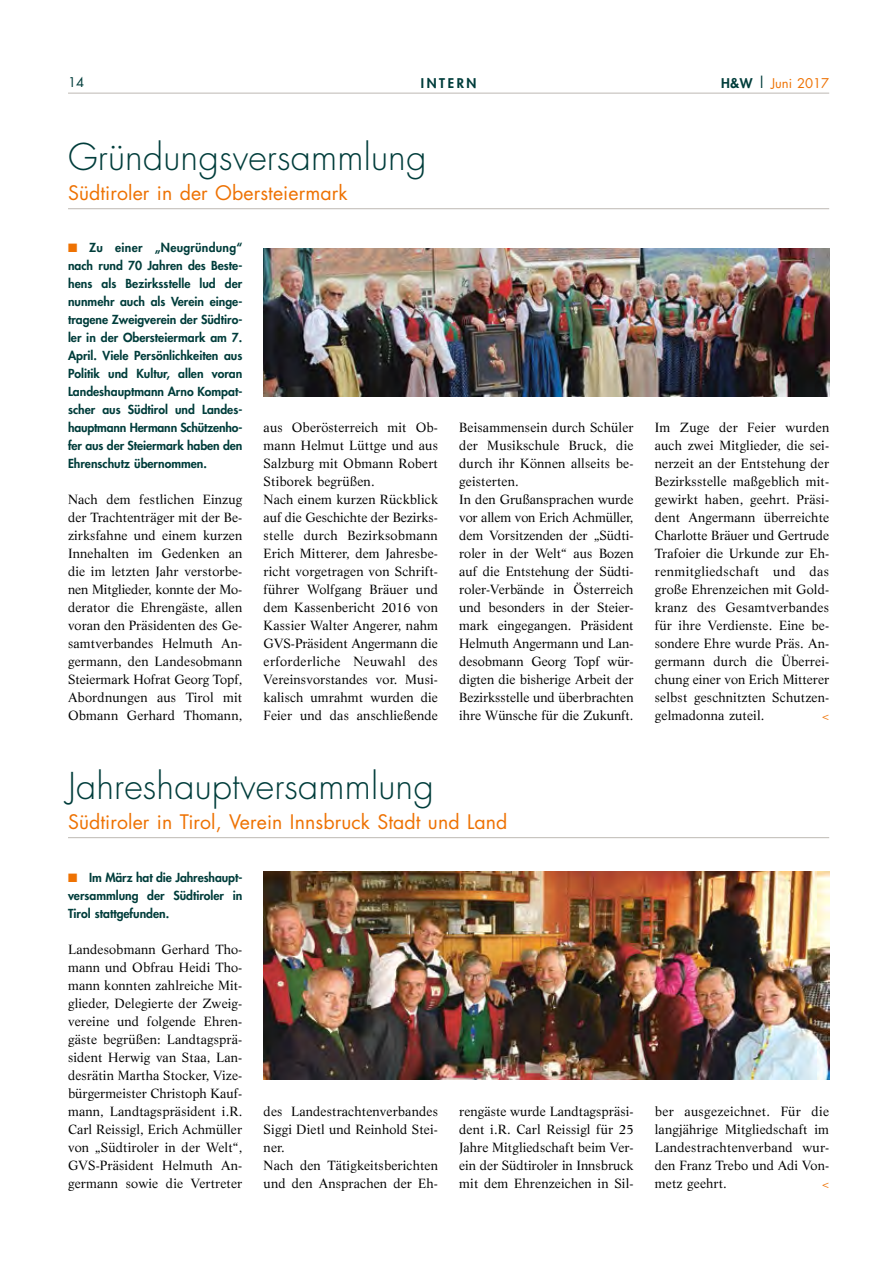
<style>
.page{position:relative;width:893px;height:1263px;background:#fff}
.page>*{position:absolute;margin:0;border:0;box-sizing:border-box;transform-origin:0 0}
.t1{font:300 36px "Futura";letter-spacing:.005em;color:#003d3b}
.t2{font:19.5px "Futura";letter-spacing:.005em;color:#ee7203}
.t3{font:13.05px/18px "Life";letter-spacing:.01em;color:#000;text-align:justify}
.t4{font:13.05px "Futura";color:#ee7203}
.t5{font:800 13.05px "Futura";letter-spacing:.2em;color:#003d3b}
.t6{font:13.05px "Futura";color:#003d3b}
.t7{font:800 12.15px/18px "Futura";color:#003d3b;text-align:justify}
.t8{font:10.5px "Life";color:#ee7203;scale:1.1 1}
.s1{font-weight:800;color:#003d3b}
.s2{font-size:15px;color:#003d3b}
.s3{color:#ee7203}
</style>
<div class="page">
<hr style="left:68px;top:208px;width:761px;height:1px;background:#bdb9b3">
<hr style="left:68px;top:837px;width:761px;height:1px;background:#bdb9b3">
<img style="left:264px;top:871px;width:565px;height:209px">
<img style="left:264px;top:248px;width:565px;height:148px">
<hr style="left:68px;top:93px;width:761px;height:1px;background:#bdb9b3">
<p class="t6" style="left:68px;top:73px;width:18px">14</p>
<p class="t5" style="left:421px;top:74px;width:57px">INTERN</p>
<p class="t4" style="left:721px;top:74px;width:109px"><span class="s1">H&amp;W</span> <span class="s2">|</span> Juni 2017</p>
<h1 class="t1" style="left:68px;top:134px;width:360px">Gründungsversammlung</h1>
<h2 class="t2" style="left:68px;top:179px;width:281px">Südtiroler in der Obersteiermark</h2>
<p class="t7" style="left:68px;top:238px;width:176px"><span class="s3">■</span> Zu einer „Neugründung“ nach rund 70 Jahren des Beste&shy;hens als Bezirksstelle lud der nunmehr auch als Verein einge&shy;tragene Zweigverein der Südtiro&shy;ler in der Obersteiermark am 7.<br>April. Viele Persönlichkeiten aus Politik und Kultur, allen voran Landeshauptmann Arno Kompat&shy;scher aus Südtirol und Landes&shy;hauptmann Hermann Schützenho&shy;fer aus der Steiermark haben den Ehrenschutz übernommen.</p>
<p class="t3" style="left:68px;top:490px;width:176px">Nach dem festlichen Einzug der Trachtenträger mit der Be&shy;zirksfahne und einem kurzen Innehalten im Gedenken an die im letzten Jahr verstorbe&shy;nen Mitglieder, konnte der Mo&shy;derator die Ehrengäste, allen voran den Präsidenten des Ge&shy;samtverbandes Helmuth An&shy;germann, den Landesobmann Steiermark Hofrat Georg Topf, Abordnungen aus Tirol mit Obmann Gerhard Thomann,</p>
<p class="t3" style="left:264px;top:418px;width:176px;text-align:left">aus Oberösterreich mit Ob&shy;mann Helmut Lüttge und aus<br>Salzburg mit Obmann Robert<br>Stiborek begrüßen.<br>Nach einem kurzen Rückblick auf die Geschichte der Bezirks&shy;stelle durch Bezirksobmann<br>Erich Mitterer, dem Jahresbe&shy;richt vorgetragen von Schrift&shy;führer Wolfgang Bräuer und dem Kassenbericht 2016 von<br>Kassier Walter Angerer, nahm<br>GVS-Präsident Angermann die erforderliche Neuwahl des<br>Vereinsvorstandes vor. Musi&shy;kalisch umrahmt wurden die<br>Feier und das anschließende</p>
<p class="t3" style="left:459px;top:418px;width:176px;text-align:left">Beisammensein durch Schüler der Musikschule Bruck, die durch ihr Können allseits be&shy;geisterten.<br>In den Grußansprachen wurde vor allem von Erich Achmüller, dem Vorsitzenden der „Südti&shy;roler in der Welt“ aus Bozen auf die Entstehung der Südti&shy;roler-Verbände in Österreich und besonders in der Steier&shy;mark eingegangen. Präsident<br>Helmuth Angermann und Lan&shy;desobmann Georg Topf wür&shy;digten die bisherige Arbeit der<br>Bezirksstelle und überbrachten ihre Wünsche für die Zukunft.</p>
<p class="t3" style="left:655px;top:418px;width:176px">Im Zuge der Feier wurden auch zwei Mitglieder, die sei&shy;nerzeit an der Entstehung der Bezirksstelle maßgeblich mit&shy;gewirkt haben, geehrt. Präsi&shy;dent Angermann überreichte Charlotte Bräuer und Gertrude Trafoier die Urkunde zur Eh&shy;renmitgliedschaft und das große Ehrenzeichen mit Gold&shy;kranz des Gesamtverbandes für ihre Verdienste. Eine be&shy;sondere Ehre wurde Präs. An&shy;germann durch die Überrei&shy;chung einer von Erich Mitterer selbst geschnitzten Schutzen&shy;gelmadonna zuteil.</p>
<p class="t8" style="left:822px;top:710px;width:8px">&lt;</p>
<h1 class="t1" style="left:68px;top:763px;width:367px">Jahreshauptversammlung</h1>
<h2 class="t2" style="left:68px;top:808px;width:441px">Südtiroler in Tirol, Verein Innsbruck Stadt und Land</h2>
<p class="t7" style="left:68px;top:868px;width:176px"><span class="s3">■</span> Im März hat die Jahreshaupt&shy;versammlung der Südtiroler in Tirol stattgefunden.</p>
<p class="t3" style="left:68px;top:940px;width:176px">Landesobmann Gerhard Tho&shy;mann und Obfrau Heidi Tho&shy;mann konnten zahlreiche Mit&shy;glieder, Delegierte der Zweig&shy;vereine und folgende Ehren&shy;gäste begrüßen: Landtagsprä&shy;sident Herwig van Staa, Lan&shy;desrätin Martha Stocker, Vize&shy;bürgermeister Christoph Kauf&shy;mann, Landtagspräsident i.R.<br>Carl Reissigl, Erich Achmüller von „Südtiroler in der Welt“, GVS-Präsident Helmuth An&shy;germann sowie die Vertreter</p>
<p class="t3" style="left:264px;top:1102px;width:176px;text-align:left">des Landestrachtenverbandes<br>Siggi Dietl und Reinhold Stei&shy;ner.<br>Nach den Tätigkeitsberichten und den Ansprachen der Eh-</p>
<p class="t3" style="left:459px;top:1102px;width:176px">rengäste wurde Landtagspräsi&shy;dent i.R. Carl Reissigl für 25<br>Jahre Mitgliedschaft beim Ver&shy;ein der Südtiroler in Innsbruck mit dem Ehrenzeichen in Sil-</p>
<p class="t3" style="left:655px;top:1102px;width:176px">ber ausgezeichnet. Für die langjährige Mitgliedschaft im Landestrachtenverband wur&shy;den Franz Trebo und Adi Von&shy;metz geehrt.</p>
<p class="t8" style="left:822px;top:1178px;width:8px">&lt;</p>
</div>
